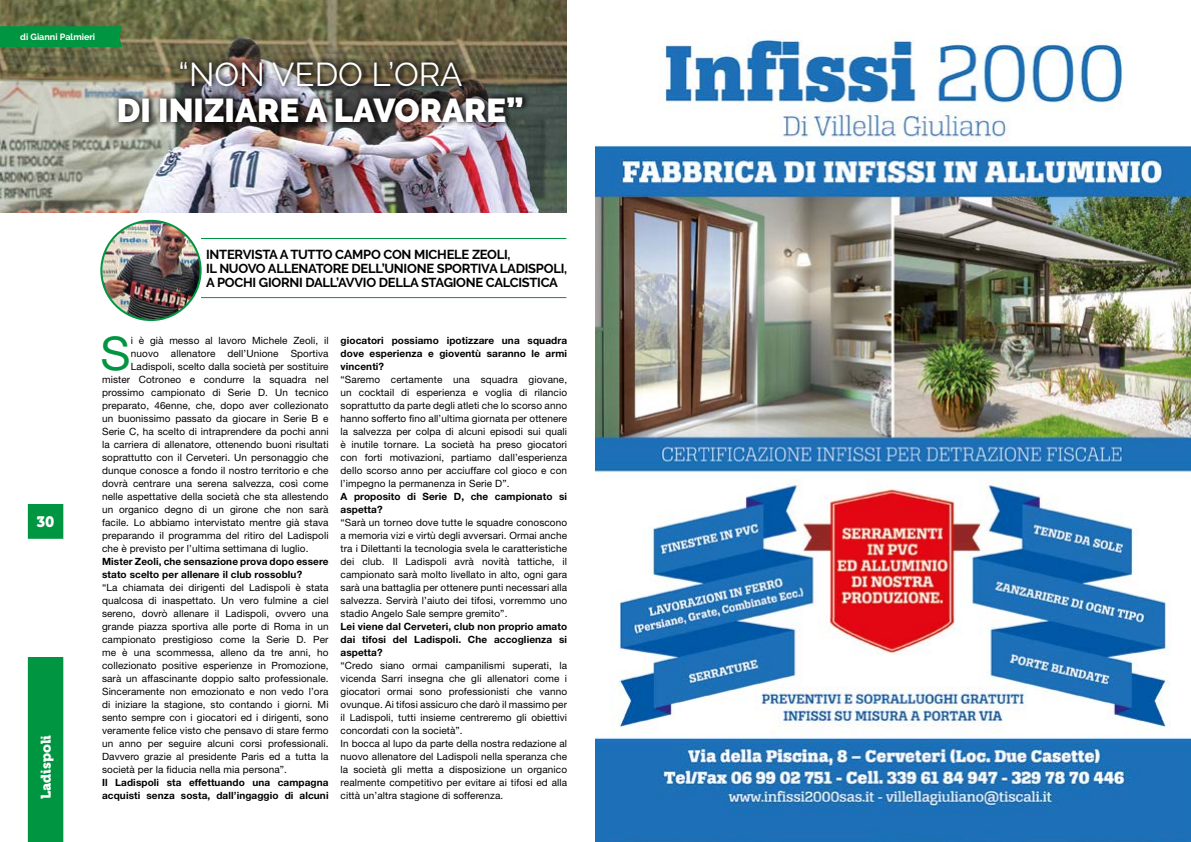
<style>
.page{position:relative;width:1191px;height:842px;background:#fff}
.page>*{position:absolute;margin:0;border:0;box-sizing:border-box;transform-origin:0 0}
.t1{font:46.4px "Helvetica Neue LT Std";color:#009641}
.t2{font:900 33px "Raleway";color:#fff}
.t3{font:33px "Raleway";color:#fff}
.t4{font:15px "Museo 900";color:#fff}
.t5{font:14px "Museo 900";color:#fff}
.t6{font:700 13px/14px "Raleway";letter-spacing:-.02em;color:#000}
.t7{font:10px/13px "Helvetica Neue LT Std";letter-spacing:.01em;color:#000;text-align:justify}
.t8{font:700 10px/13px "Helvetica Neue LT Std";letter-spacing:.01em;color:#000}
.t9{font:700 9px "Raleway";color:#fff}
</style>
<div class="page">
<img style="left:595px;top:32px;width:596px;height:810px">
<img style="left:0;top:0;width:566px;height:213px">
<hr style="left:201px;top:238px;width:365px;height:1px;background:#009641">
<hr style="left:201px;top:297px;width:365px;height:1px;background:#009641">
<img style="left:101px;top:221px;width:100px;height:99px;border-radius:50px">
<div style="left:100px;top:220px;width:102px;height:101px;border:2px solid #009641;border-radius:50%"></div>
<div style="left:0;top:26px;width:122px;height:21px;background:#009641"></div>
<div style="left:112px;top:56px;width:417px;height:73px;background:#000;opacity:.75"></div>
<div style="left:28px;top:505px;width:35px;height:33px;background:#009641"></div>
<div style="left:28px;top:504px;width:35px;height:35px;border:1px solid #009641"></div>
<div style="left:28px;top:657px;width:35px;height:185px;background:#009641"></div>
<p class="t9" style="left:20px;top:32px;width:76px">di Gianni Palmieri</p>
<h2 class="t3" style="left:179px;top:55px;width:285px">“NON VEDO L’ORA</h2>
<h2 class="t2" style="left:117px;top:91px;width:408px">DI INIZIARE A LAVORARE”</h2>
<h3 class="t6" style="left:206px;top:247px;width:362px">INTERVISTA A TUTTO CAMPO CON MICHELE ZEOLI,<br>IL NUOVO ALLENATORE DELL’UNIONE SPORTIVA LADISPOLI,<br>A POCHI GIORNI DALL’AVVIO DELLA STAGIONE CALCISTICA</h3>
<h3 class="t4" style="left:37px;top:513px;width:19px">30</h3>
<h3 class="t5" style="left:38px;top:799px;width:66px;rotate:-90deg">Ladispoli</h3>
<h1 class="t1" style="left:100px;top:325px;width:32px">S</h1>
<p class="t7" style="left:131px;top:333px;width:199px">i è già messo al lavoro Michele Zeoli, il</p>
<p class="t7" style="left:131px;top:346px;width:199px">nuovo allenatore dell’Unione Sportiva</p>
<p class="t7" style="left:131px;top:359px;width:199px">Ladispoli, scelto dalla società per sostituire</p>
<p class="t7" style="left:102px;top:372px;width:228px">mister Cotroneo e condurre la squadra nel</p>
<p class="t7" style="left:102px;top:385px;width:228px">prossimo campionato di Serie D. Un tecnico</p>
<p class="t7" style="left:102px;top:398px;width:228px">preparato, 46enne, che, dopo aver collezionato</p>
<p class="t7" style="left:102px;top:411px;width:228px">un buonissimo passato da giocare in Serie B e</p>
<p class="t7" style="left:102px;top:424px;width:228px">Serie C, ha scelto di intraprendere da pochi anni</p>
<p class="t7" style="left:102px;top:437px;width:228px">la carriera di allenatore, ottenendo buoni risultati</p>
<p class="t7" style="left:102px;top:450px;width:228px">soprattutto con il Cerveteri. Un personaggio che</p>
<p class="t7" style="left:102px;top:463px;width:228px">dunque conosce a fondo il nostro territorio e che</p>
<p class="t7" style="left:102px;top:476px;width:228px">dovrà centrare una serena salvezza, così come</p>
<p class="t7" style="left:102px;top:489px;width:228px">nelle aspettative della società che sta allestendo</p>
<p class="t7" style="left:102px;top:502px;width:228px">un organico degno di un girone che non sarà</p>
<p class="t7" style="left:102px;top:515px;width:228px">facile. Lo abbiamo intervistato mentre già stava</p>
<p class="t7" style="left:102px;top:528px;width:228px">preparando il programma del ritiro del Ladispoli</p>
<p class="t7" style="left:102px;top:541px;width:208px">che è previsto per l’ultima settimana di luglio.</p>
<p class="t8" style="left:102px;top:554px;width:228px">Mister Zeoli, che sensazione prova dopo essere stato scelto per allenare il club rossoblu?</p>
<p class="t7" style="left:102px;top:580px;width:228px">“La chiamata dei dirigenti del Ladispoli è stata qualcosa di inaspettato. Un vero fulmine a ciel sereno, dovrò allenare il Ladispoli, ovvero una grande piazza sportiva alle porte di Roma in un campionato prestigioso come la Serie D. Per me è una scommessa, alleno da tre anni, ho collezionato positive esperienze in Promozione, sarà un affascinante doppio salto professionale.<br>Sinceramente non emozionato e non vedo l’ora di iniziare la stagione, sto contando i giorni. Mi sento sempre con i giocatori ed i dirigenti, sono veramente felice visto che pensavo di stare fermo un anno per seguire alcuni corsi professionali.<br>Davvero grazie al presidente Paris ed a tutta la società per la fiducia nella mia persona”.</p>
<p class="t8" style="left:102px;top:775px;width:228px">Il Ladispoli sta effettuando una campagna acquisti senza sosta, dall’ingaggio di alcuni</p>
<p class="t8" style="left:340px;top:333px;width:228px;text-align:justify">giocatori possiamo ipotizzare una squadra dove esperienza e gioventù saranno le armi vincenti?</p>
<p class="t7" style="left:340px;top:372px;width:228px">“Saremo certamente una squadra giovane, un cocktail di esperienza e voglia di rilancio soprattutto da parte degli atleti che lo scorso anno hanno sofferto fino all’ultima giornata per ottenere la salvezza per colpa di alcuni episodi sui quali è inutile tornare. La società ha preso giocatori con forti motivazioni, partiamo dall’esperienza dello scorso anno per acciuffare col gioco e con l’impegno la permanenza in Serie D”.</p>
<p class="t8" style="left:340px;top:489px;width:228px">A proposito di Serie D, che campionato si aspetta?</p>
<p class="t7" style="left:340px;top:515px;width:228px">“Sarà un torneo dove tutte le squadre conoscono a memoria vizi e virtù degli avversari. Ormai anche tra i Dilettanti la tecnologia svela le caratteristiche dei club. Il Ladispoli avrà novità tattiche, il campionato sarà molto livellato in alto, ogni gara sarà una battaglia per ottenere punti necessari alla salvezza. Servirà l’aiuto dei tifosi, vorremmo uno stadio Angelo Sale sempre gremito”.</p>
<p class="t8" style="left:340px;top:619px;width:228px;text-align:justify">Lei viene dal Cerveteri, club non proprio amato dai tifosi del Ladispoli. Che accoglienza si aspetta?</p>
<p class="t7" style="left:340px;top:658px;width:228px;text-align:left">“Credo siano ormai campanilismi superati, la vicenda Sarri insegna che gli allenatori come i giocatori ormai sono professionisti che vanno ovunque. Ai tifosi assicuro che darò il massimo per il Ladispoli, tutti insieme centreremo gli obiettivi concordati con la società”.<br>In bocca al lupo da parte della nostra redazione al nuovo allenatore del Ladispoli nella speranza che la società gli metta a disposizione un organico realmente competitivo per evitare ai tifosi ed alla città un’altra stagione di sofferenza.</p>
</div>
